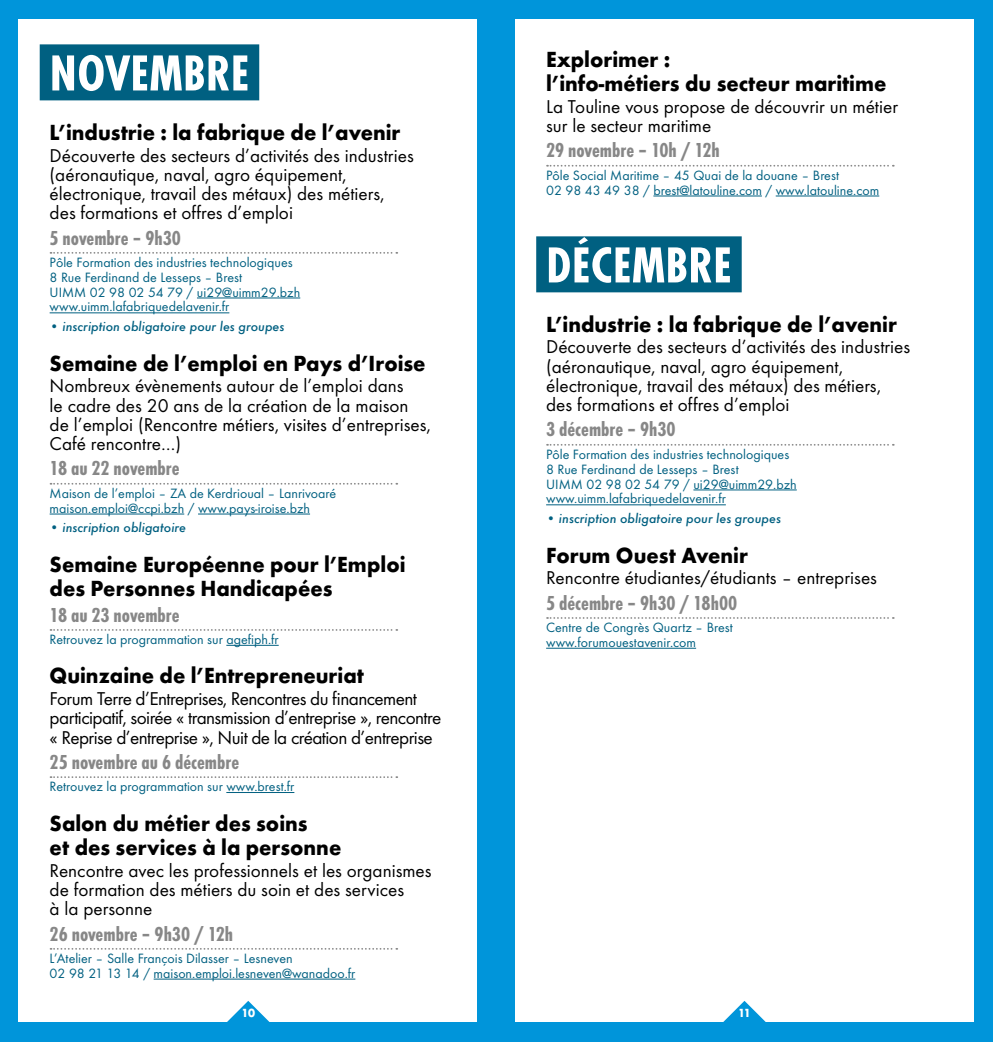
<style>
.page{position:relative;width:993px;height:1042px;background:#fff}
.page>*{position:absolute;margin:0;border:0;box-sizing:border-box;transform-origin:0 0}
.t1{font:700 condensed 52.5px "Futura T";color:#fff}
.t2{font:700 22.75px/24.5px "Futura T";color:#000;scale:.95 1}
.t3{font:700 condensed 21px "Futura T";color:#878787}
.t4{font:19.25px/19.2px "Futura T";color:#000}
.t5{font:19.25px/19.2px "Futura T";letter-spacing:-.03em;color:#000}
.t6{font:14px/14.9px "Futura T";color:#006081}
.t7{font:italic 500 14px "Futura T";color:#006081}
.t8{font:700 12.25px "Futura T";color:#fff;scale:.95 1}
</style>
<div class="page">
<div style="left:0;top:0;width:496px;height:1042px;background:#0095da"></div>
<div style="left:496px;top:0;width:496px;height:1042px;background:#0095da"></div>
<div style="left:19px;top:19px;width:458px;height:1002px;background:#fff"></div>
<div style="left:515px;top:19px;width:458px;height:1002px;background:#fff"></div>
<svg style="left:219px;top:1001px;width:58px;height:21px"></svg>
<svg style="left:715px;top:1001px;width:58px;height:21px"></svg>
<svg style="left:547px;top:165px;width:346px;height:2px"></svg>
<hr style="left:653px;top:195px;width:108px;height:1px;background:#006081">
<hr style="left:775px;top:195px;width:104px;height:1px;background:#006081">
<div style="left:536px;top:236px;width:205px;height:56px;background:#006081"></div>
<svg style="left:547px;top:444px;width:346px;height:2px"></svg>
<hr style="left:693px;top:489px;width:103px;height:1px;background:#006081">
<hr style="left:546px;top:504px;width:179px;height:1px;background:#006081">
<svg style="left:547px;top:617px;width:346px;height:2px"></svg>
<hr style="left:546px;top:648px;width:150px;height:1px;background:#006081">
<div style="left:40px;top:44px;width:219px;height:56px;background:#006081"></div>
<svg style="left:50px;top:252px;width:347px;height:2px"></svg>
<hr style="left:197px;top:297px;width:103px;height:1px;background:#006081">
<hr style="left:50px;top:312px;width:179px;height:1px;background:#006081">
<svg style="left:50px;top:483px;width:347px;height:2px"></svg>
<hr style="left:50px;top:513px;width:134px;height:1px;background:#006081">
<hr style="left:198px;top:513px;width:112px;height:1px;background:#006081">
<svg style="left:50px;top:629px;width:347px;height:2px"></svg>
<hr style="left:226px;top:645px;width:52px;height:1px;background:#006081">
<svg style="left:50px;top:776px;width:347px;height:2px"></svg>
<hr style="left:226px;top:792px;width:68px;height:1px;background:#006081">
<svg style="left:50px;top:948px;width:347px;height:1px"></svg>
<hr style="left:154px;top:978px;width:201px;height:1px;background:#006081">
<h1 class="t1" style="left:50px;top:42px;width:201px">NOVEMBRE</h1>
<h2 class="t2" style="left:50px;top:120px;width:371px">L’industrie : la fabrique de l’avenir</h2>
<h3 class="t4" style="left:50px;top:145px;width:365px">Découverte des secteurs d’activités des industries (aéronautique, naval, agro équipement, électronique, travail des métaux) des métiers, des formations et offres d’emploi</h3>
<h3 class="t3" style="left:50px;top:225px;width:133px">5 novembre – 9h30</h3>
<p class="t6" style="left:50px;top:255px;width:252px">Pôle Formation des industries technologiques 8 Rue Ferdinand de Lesseps – Brest<br>UIMM 02 98 02 54 79 / ui29@uimm29.bzh www.uimm.lafabriquedelavenir.fr</p>
<p class="t7" style="left:50px;top:318px;width:236px">• inscription obligatoire pour les groupes</p>
<h2 class="t2" style="left:50px;top:351px;width:397px">Semaine de l’emploi en Pays d’Iroise</h2>
<h3 class="t4" style="left:50px;top:376px;width:383px">Nombreux évènements autour de l’emploi dans<br>le cadre des 20 ans de la création de la maison de l’emploi (Rencontre métiers, visites d’entreprises, Café rencontre…)</h3>
<h3 class="t3" style="left:50px;top:456px;width:131px">18 au 22 novembre</h3>
<p class="t6" style="left:50px;top:485px;width:288px">Maison de l’emploi – ZA de Kerdrioual – Lanrivoaré maison.emploi@ccpi.bzh / www.pays-iroise.bzh</p>
<p class="t7" style="left:50px;top:520px;width:138px">• inscription obligatoire</p>
<h2 class="t2" style="left:50px;top:552px;width:376px">Semaine Européenne pour l’Emploi des Personnes Handicapées</h2>
<h3 class="t3" style="left:50px;top:602px;width:131px">18 au 23 novembre</h3>
<p class="t6" style="left:50px;top:632px;width:230px">Retrouvez la programmation sur agefiph.fr</p>
<h2 class="t2" style="left:50px;top:663px;width:332px">Quinzaine de l’Entrepreneuriat</h2>
<h3 class="t5" style="left:50px;top:689px;width:393px">Forum Terre d’Entreprises, Rencontres du financement participatif, soirée « transmission d’entreprise », rencontre « Reprise d’entreprise », Nuit de la création d’entreprise</h3>
<h3 class="t3" style="left:50px;top:749px;width:191px">25 novembre au 6 décembre</h3>
<p class="t6" style="left:50px;top:779px;width:246px">Retrouvez la programmation sur www.brest.fr</p>
<h2 class="t2" style="left:50px;top:810px;width:308px">Salon du métier des soins<br>et des services à la personne</h2>
<h3 class="t4" style="left:50px;top:860px;width:383px">Rencontre avec les professionnels et les organismes de formation des métiers du soin et des services<br>à la personne</h3>
<h3 class="t3" style="left:50px;top:921px;width:185px">26 novembre – 9h30 / 12h</h3>
<p class="t6" style="left:50px;top:950px;width:307px">L’Atelier – Salle François Dilasser – Lesneven<br>02 98 21 13 14 / maison.emploi.lesneven@wanadoo.fr</p>
<h2 class="t2" style="left:546px;top:47px;width:359px">Explorimer :<br>l’info-métiers du secteur maritime</h2>
<h3 class="t4" style="left:546px;top:97px;width:353px">La Touline vous propose de découvrir un métier sur le secteur maritime</h3>
<h3 class="t3" style="left:546px;top:138px;width:175px">29 novembre – 10h / 12h</h3>
<p class="t6" style="left:546px;top:167px;width:334px">Pôle Social Maritime – 45 Quai de la douane – Brest<br>02 98 43 49 38 / brest@latouline.com / www.latouline.com</p>
<h1 class="t1" style="left:546px;top:234px;width:187px">DÉCEMBRE</h1>
<h2 class="t2" style="left:546px;top:312px;width:371px">L’industrie : la fabrique de l’avenir</h2>
<h3 class="t4" style="left:546px;top:337px;width:365px">Découverte des secteurs d’activités des industries (aéronautique, naval, agro équipement, électronique, travail des métaux) des métiers, des formations et offres d’emploi</h3>
<h3 class="t3" style="left:546px;top:417px;width:131px">3 décembre – 9h30</h3>
<p class="t6" style="left:546px;top:446px;width:252px">Pôle Formation des industries technologiques 8 Rue Ferdinand de Lesseps – Brest<br>UIMM 02 98 02 54 79 / ui29@uimm29.bzh www.uimm.lafabriquedelavenir.fr</p>
<p class="t7" style="left:546px;top:510px;width:236px">• inscription obligatoire pour les groupes</p>
<h2 class="t2" style="left:546px;top:543px;width:214px">Forum Ouest Avenir</h2>
<h3 class="t4" style="left:546px;top:568px;width:332px">Rencontre étudiantes/étudiants – entreprises</h3>
<h3 class="t3" style="left:546px;top:590px;width:192px">5 décembre – 9h30 / 18h00</h3>
<p class="t6" style="left:546px;top:620px;width:188px">Centre de Congrès Quartz – Brest www.forumouestavenir.com</p>
<p class="t8" style="left:241px;top:1005px;width:16px">10</p>
<p class="t8" style="left:737px;top:1005px;width:15px">11</p>
</div>
